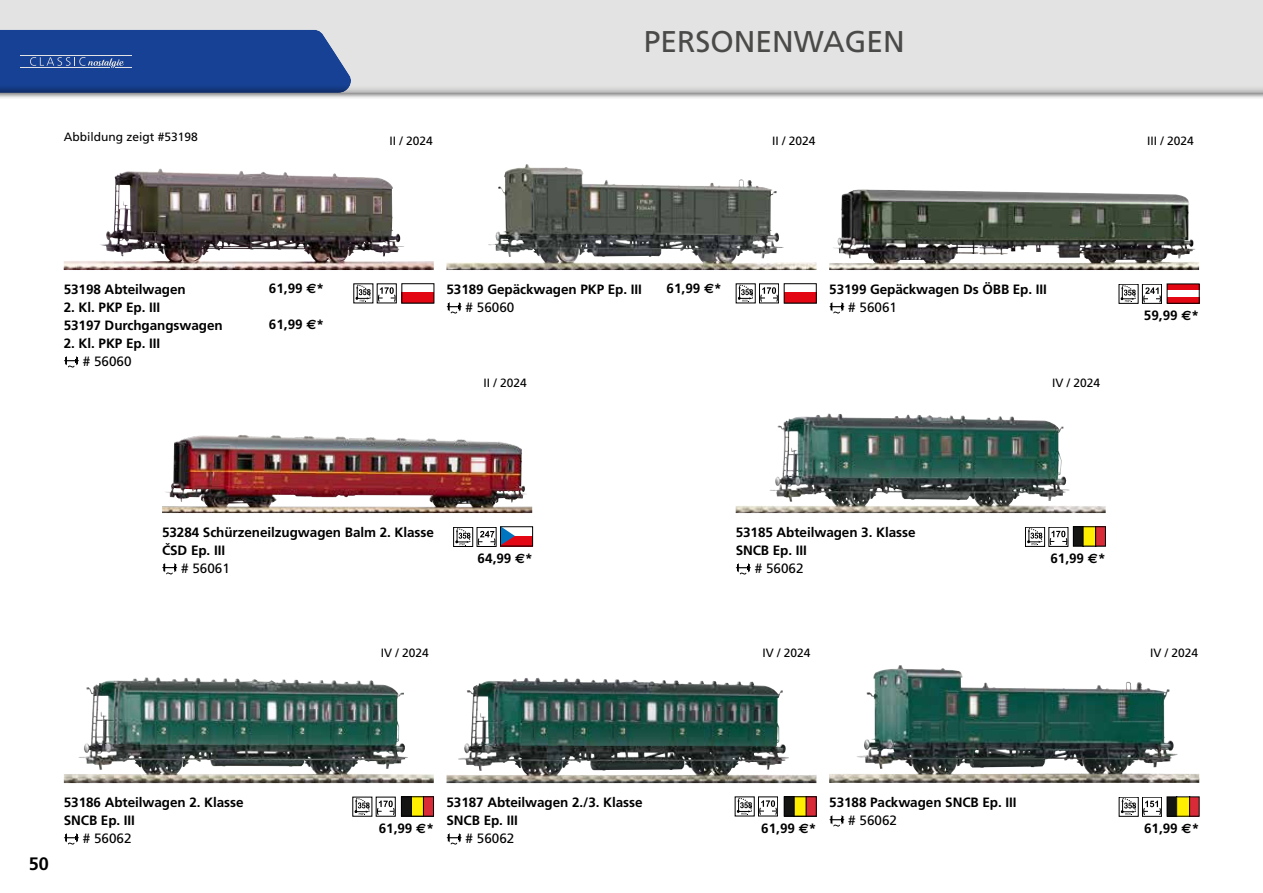
<style>
.page{position:relative;width:1263px;height:893px;background:#fff}
.page>*{position:absolute;margin:0;border:0;box-sizing:border-box;transform-origin:0 0}
.t1{font:30px "Frutiger LT Std";color:#4a4a49}
.t2{font:700 18px "Frutiger LT Std";color:#000}
.t3{font:700 13.5px/18px "Frutiger LT Std";letter-spacing:-.005em;color:#000}
.t4{font:13.5px "Frutiger LT Std";color:#000}
.t5{font:12px "Frutiger LT Std";color:#000}
.s1{font-family:"Euro Sans Std"}
.s2{font-family:"Frutiger CE"}
</style>
<div class="page">
<img style="left:829px;top:665px;width:370px;height:118px">
<svg style="left:829px;top:815px;width:15px;height:12px"></svg>
<div style="left:1142px;top:797px;width:20px;height:19px;border:1px solid #000"></div>
<svg style="left:1121px;top:798px;width:15px;height:18px"></svg>
<svg style="left:1143px;top:801px;width:18px;height:15px"></svg>
<svg style="left:1169px;top:799px;width:28px;height:15px"></svg>
<div style="left:1167px;top:797px;width:32px;height:19px;border:1px solid #000"></div>
<img style="left:446px;top:678px;width:370px;height:105px">
<img style="left:64px;top:677px;width:370px;height:106px">
<svg style="left:446px;top:833px;width:16px;height:12px"></svg>
<svg style="left:64px;top:833px;width:15px;height:12px"></svg>
<svg style="left:786px;top:799px;width:28px;height:15px"></svg>
<div style="left:784px;top:797px;width:32px;height:19px;border:1px solid #000"></div>
<svg style="left:403px;top:799px;width:29px;height:15px"></svg>
<div style="left:401px;top:797px;width:33px;height:19px;border:1px solid #000"></div>
<div style="left:758px;top:797px;width:20px;height:19px;border:1px solid #000"></div>
<svg style="left:737px;top:797px;width:15px;height:18px"></svg>
<svg style="left:759px;top:800px;width:18px;height:15px"></svg>
<svg style="left:355px;top:798px;width:15px;height:18px"></svg>
<svg style="left:377px;top:800px;width:18px;height:16px"></svg>
<img style="left:736px;top:413px;width:370px;height:100px">
<img style="left:64px;top:171px;width:370px;height:99px">
<img style="left:446px;top:165px;width:370px;height:105px">
<img style="left:162px;top:435px;width:370px;height:78px">
<img style="left:829px;top:189px;width:370px;height:81px">
<svg style="left:736px;top:563px;width:15px;height:12px"></svg>
<svg style="left:64px;top:356px;width:15px;height:12px"></svg>
<svg style="left:446px;top:302px;width:16px;height:12px"></svg>
<svg style="left:829px;top:302px;width:15px;height:12px"></svg>
<svg style="left:162px;top:563px;width:15px;height:11px"></svg>
<svg style="left:1075px;top:529px;width:29px;height:15px"></svg>
<div style="left:1073px;top:527px;width:33px;height:19px;border:1px solid #000"></div>
<svg style="left:404px;top:292px;width:28px;height:9px"></svg>
<svg style="left:786px;top:292px;width:28px;height:9px"></svg>
<svg style="left:1169px;top:286px;width:28px;height:15px"></svg>
<div style="left:500px;top:536px;width:33px;height:10px;background:#e30613"></div>
<div style="left:500px;top:527px;width:33px;height:19px;border:1px solid #000"></div>
<div style="left:1025px;top:527px;width:20px;height:20px;border:1px solid #000"></div>
<div style="left:1049px;top:527px;width:19px;height:20px;border:1px solid #000"></div>
<svg style="left:1027px;top:528px;width:15px;height:18px"></svg>
<svg style="left:1049px;top:531px;width:18px;height:15px"></svg>
<svg style="left:356px;top:284px;width:15px;height:18px"></svg>
<svg style="left:378px;top:287px;width:18px;height:15px"></svg>
<div style="left:759px;top:284px;width:20px;height:19px;border:1px solid #000"></div>
<svg style="left:738px;top:284px;width:15px;height:18px"></svg>
<svg style="left:760px;top:287px;width:18px;height:15px"></svg>
<div style="left:1119px;top:284px;width:19px;height:20px;border:1px solid #000"></div>
<div style="left:1142px;top:284px;width:20px;height:20px;border:1px solid #000"></div>
<svg style="left:1121px;top:285px;width:15px;height:18px"></svg>
<svg style="left:1143px;top:287px;width:18px;height:16px"></svg>
<div style="left:453px;top:527px;width:20px;height:20px;border:1px solid #000"></div>
<div style="left:477px;top:527px;width:19px;height:20px;border:1px solid #000"></div>
<svg style="left:455px;top:528px;width:16px;height:18px"></svg>
<svg style="left:478px;top:527px;width:37px;height:19px"></svg>
<div style="left:0;top:0;width:1263px;height:99px;background:#000;opacity:.5"></div>
<div style="left:0;top:0;width:1263px;height:93px;background:#e3e3e3"></div>
<svg style="left:0;top:30px;width:354px;height:63px;background:#224996"></svg>
<p class="t5" style="left:64px;top:131px;width:136px">Abbildung zeigt #53198</p>
<p class="t3" style="left:64px;top:280px;width:123px">53198 Abteilwagen</p>
<p class="t3" style="left:64px;top:298px;width:160px">2. Kl. PKP Ep. III<br>53197 Durchgangswagen</p>
<p class="t3" style="left:64px;top:334px;width:98px">2. Kl. PKP Ep. III</p>
<p class="t4" style="left:83px;top:354px;width:50px"># 56060</p>
<p class="t3" style="left:269px;top:280px;width:57px">61,99 <span class="s1">€</span>*</p>
<p class="t3" style="left:269px;top:316px;width:57px">61,99 <span class="s1">€</span>*</p>
<h1 class="t1" style="left:644px;top:25px;width:263px">PERSONENWAGEN</h1>
<p class="t5" style="left:389px;top:134px;width:45px">II / 2024</p>
<p class="t5" style="left:772px;top:134px;width:45px">II / 2024</p>
<p class="t5" style="left:1147px;top:134px;width:48px">III / 2024</p>
<p class="t3" style="left:446px;top:280px;width:197px">53189 Gepäckwagen PKP Ep. III</p>
<p class="t4" style="left:466px;top:300px;width:50px"># 56060</p>
<p class="t3" style="left:666px;top:280px;width:57px">61,99 <span class="s1">€</span>*</p>
<p class="t5" style="left:484px;top:376px;width:45px">II / 2024</p>
<p class="t3" style="left:829px;top:280px;width:219px">53199 Gepäckwagen Ds ÖBB Ep. III</p>
<p class="t4" style="left:848px;top:300px;width:50px"># 56061</p>
<p class="t5" style="left:1052px;top:376px;width:50px">IV / 2024</p>
<p class="t3" style="left:1144px;top:307px;width:57px">59,99 <span class="s1">€</span>*</p>
<p class="t3" style="left:162px;top:523px;width:273px">53284 Schürzeneilzugwagen Balm 2. Klasse</p>
<p class="t3" style="left:162px;top:541px;width:65px"><span class="s2">È</span>SD Ep. III</p>
<p class="t4" style="left:181px;top:560px;width:50px"># 56061</p>
<p class="t5" style="left:381px;top:646px;width:50px">IV / 2024</p>
<p class="t3" style="left:478px;top:550px;width:57px">64,99 <span class="s1">€</span>*</p>
<p class="t3" style="left:736px;top:523px;width:181px">53185 Abteilwagen 3. Klasse<br>SNCB Ep. III</p>
<p class="t4" style="left:755px;top:561px;width:50px"># 56062</p>
<p class="t5" style="left:763px;top:646px;width:50px">IV / 2024</p>
<p class="t3" style="left:1050px;top:550px;width:57px">61,99 <span class="s1">€</span>*</p>
<p class="t5" style="left:1150px;top:646px;width:50px">IV / 2024</p>
<h2 class="t2" style="left:29px;top:854px;width:22px">50</h2>
<p class="t3" style="left:64px;top:793px;width:181px">53186 Abteilwagen 2. Klasse<br>SNCB Ep. III</p>
<p class="t4" style="left:83px;top:831px;width:50px"># 56062</p>
<p class="t3" style="left:446px;top:793px;width:198px">53187 Abteilwagen 2./3. Klasse<br>SNCB Ep. III</p>
<p class="t4" style="left:466px;top:831px;width:50px"># 56062</p>
<p class="t3" style="left:829px;top:793px;width:189px">53188 Packwagen SNCB Ep. III</p>
<p class="t4" style="left:848px;top:813px;width:50px"># 56062</p>
<p class="t3" style="left:379px;top:820px;width:57px">61,99 <span class="s1">€</span>*</p>
<p class="t3" style="left:761px;top:820px;width:57px">61,99 <span class="s1">€</span>*</p>
<p class="t3" style="left:1144px;top:820px;width:57px">61,99 <span class="s1">€</span>*</p>
</div>
